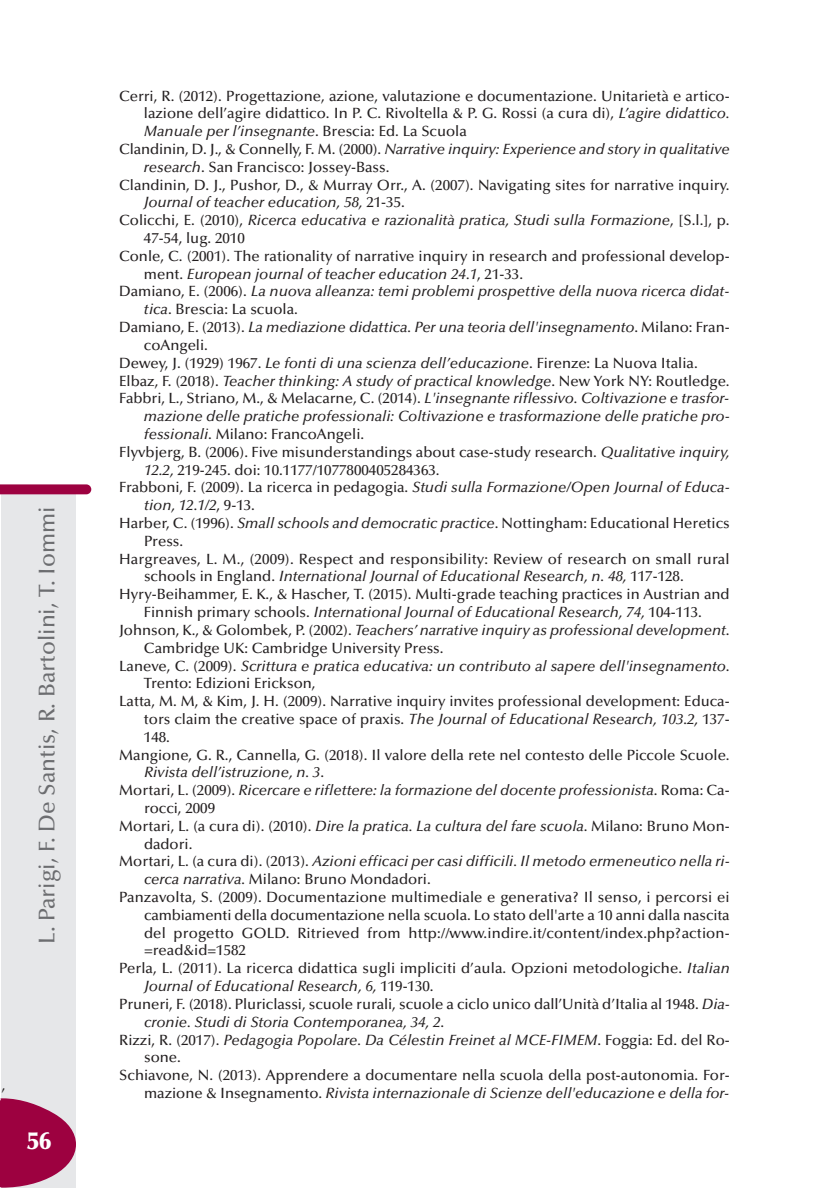
<style>
.page{position:relative;width:819px;height:1191px;background:#fff}
.page>*{position:absolute;margin:0;border:0;box-sizing:border-box;transform-origin:0 0}
.t1{font:900 24.5px "Optima";color:#fff}
.t2{font:500 22.75px "Optima";color:#6c6d70}
.t3{font:500 14.88px "Optima";color:#231f20}
.t4{font:italic 500 14.88px "Optima";color:#231f20}
.s1{font-style:italic}
.s2{font-style:normal}
</style>
<div class="page">
<div style="left:2px;top:492px;width:74px;height:695px;background:#e6e7e9"></div>
<svg style="left:0;top:484px;width:91px;height:10px"></svg>
<svg style="left:0;top:1097px;width:76px;height:90px"></svg>
<h2 class="t2" style="left:38px;top:943px;width:439px;rotate:-90deg">L. Parigi, F. De Santis, R. Bartolini, T. Iommi</h2>
<p class="t3" style="left:2px;top:1079px;width:5px">,</p>
<h1 class="t1" style="left:27px;top:1131px;width:26px">56</h1>
<p class="t3" style="left:119px;top:90px;width:612px">Cerri, R. (2012). Progettazione, azione, valutazione e documentazione. Unitarietà e artico-</p>
<p class="t3" style="left:144px;top:107px;width:587px">lazione dell’agire didattico. In P. C. Rivoltella &amp; P. G. Rossi (a cura di), <span class="s1">L’agire didattico.</span></p>
<p class="t4" style="left:144px;top:125px;width:324px">Manuale per l’insegnante<span class="s2">. Brescia: Ed. La Scuola</span></p>
<p class="t4" style="left:119px;top:143px;width:612px"><span class="s2">Clandinin, D. J., &amp; Connelly, F. M. (2000).</span> Narrative inquiry: Experience and story in qualitative</p>
<p class="t3" style="left:144px;top:161px;width:247px"><span class="s1">research</span>. San Francisco: Jossey-Bass.</p>
<p class="t3" style="left:119px;top:179px;width:612px">Clandinin, D. J., Pushor, D., &amp; Murray Orr., A. (2007). Navigating sites for narrative inquiry.</p>
<p class="t4" style="left:144px;top:196px;width:262px">Journal of teacher education, 58, <span class="s2">21-35.</span></p>
<p class="t4" style="left:119px;top:214px;width:612px"><span class="s2">Colicchi, E. (2010),</span> Ricerca educativa e razionalità pratica, Studi sulla Formazione<span class="s2">, [S.l.], p.</span></p>
<p class="t3" style="left:144px;top:232px;width:102px">47-54, lug. 2010</p>
<p class="t3" style="left:119px;top:250px;width:612px">Conle, C. (2001). The rationality of narrative inquiry in research and professional develop-</p>
<p class="t4" style="left:144px;top:268px;width:380px"><span class="s2">ment.</span> European journal of teacher education 24.1<span class="s2">, 21-33.</span></p>
<p class="t4" style="left:119px;top:285px;width:611px"><span class="s2">Damiano, E. (2006).</span> La nuova alleanza: temi problemi prospettive della nuova ricerca didat-</p>
<p class="t3" style="left:144px;top:303px;width:155px"><span class="s1">tica</span>. Brescia: La scuola.</p>
<p class="t4" style="left:119px;top:321px;width:612px"><span class="s2">Damiano, E. (2013).</span> La mediazione didattica. Per una teoria dell'insegnamento<span class="s2">. Milano: Fran-</span></p>
<p class="t3" style="left:144px;top:339px;width:65px">coAngeli.</p>
<p class="t3" style="left:119px;top:357px;width:580px">Dewey, J. (1929) 1967. <span class="s1">Le fonti di una scienza dell’educazione</span>. Firenze: La Nuova Italia.</p>
<p class="t4" style="left:119px;top:375px;width:612px"><span class="s2">Elbaz, F. (2018).</span> Teacher thinking: A study of practical knowledge<span class="s2">. New York NY: Routledge.</span></p>
<p class="t4" style="left:119px;top:392px;width:611px"><span class="s2">Fabbri, L., Striano, M., &amp; Melacarne, C. (2014).</span> L'insegnante riflessivo. Coltivazione e trasfor-</p>
<p class="t4" style="left:144px;top:410px;width:587px">mazione delle pratiche professionali: Coltivazione e trasformazione delle pratiche pro-</p>
<p class="t3" style="left:144px;top:428px;width:222px"><span class="s1">fessionali</span>. Milano: FrancoAngeli.</p>
<p class="t3" style="left:119px;top:446px;width:612px">Flyvbjerg, B. (2006). Five misunderstandings about case-study research. <span class="s1">Qualitative inquiry,</span></p>
<p class="t3" style="left:144px;top:464px;width:297px"><span class="s1">12.2,</span> 219-245. doi: 10.1177/1077800405284363.</p>
<p class="t4" style="left:119px;top:481px;width:612px"><span class="s2">Frabboni, F. (2009). La ricerca in pedagogia.</span> Studi sulla Formazione/Open Journal of Educa-</p>
<p class="t4" style="left:144px;top:499px;width:112px">tion, 12.1/2<span class="s2">, 9-13.</span></p>
<p class="t3" style="left:119px;top:517px;width:612px">Harber, C. (1996). <span class="s1">Small schools and democratic practice</span>. Nottingham: Educational Heretics</p>
<p class="t3" style="left:144px;top:535px;width:41px">Press.</p>
<p class="t3" style="left:119px;top:553px;width:612px">Hargreaves, L. M., (2009). Respect and responsibility: Review of research on small rural</p>
<p class="t4" style="left:144px;top:570px;width:541px"><span class="s2">schools in England.</span> International Journal of Educational Research, n. 48, <span class="s2">117-128.</span></p>
<p class="t3" style="left:119px;top:588px;width:612px">Hyry-Beihammer, E. K., &amp; Hascher, T. (2015). Multi-grade teaching practices in Austrian and</p>
<p class="t4" style="left:144px;top:606px;width:559px"><span class="s2">Finnish primary schools.</span> International Journal of Educational Research, 74, <span class="s2">104-113.</span></p>
<p class="t4" style="left:119px;top:624px;width:612px"><span class="s2">Johnson, K., &amp; Golombek, P. (2002).</span> Teachers’ narrative inquiry as professional development<span class="s2">.</span></p>
<p class="t3" style="left:144px;top:642px;width:301px">Cambridge UK: Cambridge University Press.</p>
<p class="t4" style="left:119px;top:659px;width:612px"><span class="s2">Laneve, C. (2009).</span> Scrittura e pratica educativa: un contributo al sapere dell'insegnamento<span class="s2">.</span></p>
<p class="t3" style="left:144px;top:677px;width:173px">Trento: Edizioni Erickson,</p>
<p class="t3" style="left:119px;top:695px;width:612px">Latta, M. M, &amp; Kim, J. H. (2009). Narrative inquiry invites professional development: Educa-</p>
<p class="t3" style="left:144px;top:713px;width:587px">tors claim the creative space of praxis. <span class="s1">The Journal of Educational Research, 103.2,</span> 137-</p>
<p class="t3" style="left:144px;top:731px;width:28px">148.</p>
<p class="t3" style="left:119px;top:748px;width:612px">Mangione, G. R., Cannella, G. (2018). Il valore della rete nel contesto delle Piccole Scuole.</p>
<p class="t4" style="left:144px;top:766px;width:182px">Rivista dell’istruzione, n. 3<span class="s2">.</span></p>
<p class="t4" style="left:119px;top:784px;width:612px"><span class="s2">Mortari, L. (2009).</span> Ricercare e riflettere: la formazione del docente professionista<span class="s2">. Roma: Ca-</span></p>
<p class="t3" style="left:144px;top:802px;width:73px">rocci, 2009</p>
<p class="t3" style="left:119px;top:820px;width:612px">Mortari, L. (a cura di). (2010). <span class="s1">Dire la pratica. La cultura del fare scuola</span>. Milano: Bruno Mon-</p>
<p class="t3" style="left:144px;top:837px;width:50px">dadori.</p>
<p class="t4" style="left:119px;top:855px;width:612px"><span class="s2">Mortari, L. (a cura di). (2013).</span> Azioni efficaci per casi difficili. Il metodo ermeneutico nella ri-</p>
<p class="t3" style="left:144px;top:873px;width:288px"><span class="s1">cerca narrativa.</span> Milano: Bruno Mondadori.</p>
<p class="t3" style="left:119px;top:891px;width:612px">Panzavolta, S. (2009). Documentazione multimediale e generativa? Il senso, i percorsi ei</p>
<p class="t3" style="left:144px;top:909px;width:587px">cambiamenti della documentazione nella scuola. Lo stato dell'arte a 10 anni dalla nascita</p>
<p class="t3" style="left:144px;top:927px;width:587px">del progetto GOLD. Ritrieved from http://www.indire.it/content/ index.php?action -</p>
<p class="t3" style="left:144px;top:944px;width:103px">=read&amp;id=1582</p>
<p class="t3" style="left:119px;top:962px;width:612px">Perla, L. (2011). La ricerca didattica sugli impliciti d’aula. Opzioni metodologiche. <span class="s1">Italian</span></p>
<p class="t4" style="left:144px;top:980px;width:291px">Journal of Educational Research, 6, <span class="s2">119-130.</span></p>
<p class="t3" style="left:119px;top:998px;width:612px">Pruneri, F. (2018). Pluriclassi, scuole rurali, scuole a ciclo unico dall’Unità d’Italia al 1948. <span class="s1">Dia-</span></p>
<p class="t4" style="left:144px;top:1015px;width:301px">cronie. Studi di Storia Contemporanea, 34, 2<span class="s2">.</span></p>
<p class="t4" style="left:119px;top:1033px;width:612px"><span class="s2">Rizzi, R. (2017).</span> Pedagogia Popolare. Da Célestin Freinet al MCE-FIMEM<span class="s2">. Foggia: Ed. del Ro-</span></p>
<p class="t3" style="left:144px;top:1051px;width:38px">sone.</p>
<p class="t3" style="left:119px;top:1069px;width:612px">Schiavone, N. (2013). Apprendere a documentare nella scuola della post-autonomia. For-</p>
<p class="t4" style="left:144px;top:1087px;width:586px"><span class="s2">mazione &amp; Insegnamento.</span> Rivista internazionale di Scienze dell'educazione e della for-</p>
</div>
